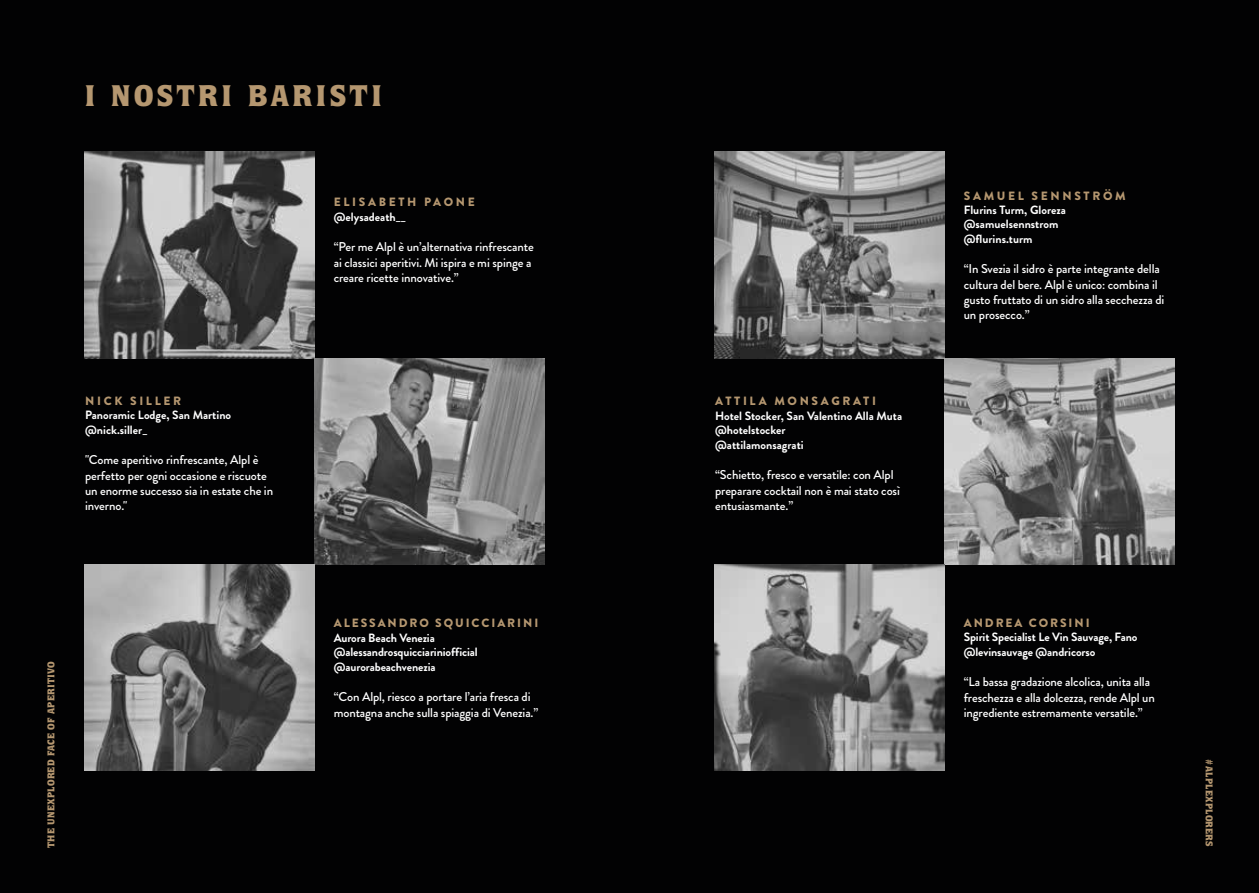
<style>
.page{position:relative;width:1259px;height:893px;background:#020203}
.page>*{position:absolute;margin:0;border:0;box-sizing:border-box;transform-origin:0 0}
.t1{font:900 30px "Quorum Std";letter-spacing:.1em;color:#b59770}
.t2{font:500 12.75px/15.3px "Brandon Grotesque";letter-spacing:-.01em;color:#fff}
.t3{font:700 12px/14.4px "Brandon Grotesque";letter-spacing:-.01em;color:#fff}
.t4{font:900 12px "Brandon Grotesque";letter-spacing:.22em;color:#b59770}
.t5{font:900 12px "Brandon Grotesque";letter-spacing:.16em;color:#b59770}
.t6{font:900 9.9px "Quorum Std";letter-spacing:.02em;color:#b59770}
</style>
<div class="page">
<img style="left:84px;top:152px;width:231px;height:206px">
<img style="left:714px;top:152px;width:230px;height:206px">
<img style="left:315px;top:358px;width:229px;height:206px">
<img style="left:944px;top:358px;width:230px;height:206px">
<img style="left:84px;top:564px;width:231px;height:206px">
<img style="left:714px;top:564px;width:230px;height:206px">
<h1 class="t1" style="left:84px;top:77px;width:300px">I NOSTRI BARISTI</h1>
<p class="t4" style="left:334px;top:194px;width:143px">ELISABETH PAONE</p>
<p class="t3" style="left:334px;top:210px;width:73px">@elysadeath__</p>
<p class="t2" style="left:334px;top:240px;width:201px">“Per me Alpl è un’alternativa rinfrescante ai classici aperitivi. Mi ispira e mi spinge a creare ricette innovative.”</p>
<p class="t4" style="left:85px;top:392px;width:98px">NICK SILLER</p>
<p class="t3" style="left:85px;top:408px;width:148px">Panoramic Lodge, San Martino @nick.siller_</p>
<p class="t2" style="left:85px;top:453px;width:190px">"Come aperitivo rinfrescante, Alpl è perfetto per ogni occasione e riscuote un enorme successo sia in estate che in inverno."</p>
<p class="t6" style="left:45px;top:848px;width:188px;rotate:-90deg">THE UNEXPLORED FACE OF APERITIVO</p>
<p class="t5" style="left:334px;top:615px;width:206px">ALESSANDRO SQUICCIARINI</p>
<p class="t3" style="left:334px;top:631px;width:146px">Aurora Beach Venezia @alessandrosquicciariniofficial @aurorabeachvenezia</p>
<p class="t2" style="left:334px;top:689px;width:206px">“Con Alpl, riesco a portare l’aria fresca di montagna anche sulla spiaggia di Venezia.”</p>
<p class="t4" style="left:715px;top:393px;width:162px">ATTILA MONSAGRATI</p>
<p class="t3" style="left:715px;top:409px;width:188px">Hotel Stocker, San Valentino Alla Muta @hotelstocker<br>@attilamonsagrati</p>
<p class="t2" style="left:715px;top:467px;width:186px">“Schietto, fresco e versatile: con Alpl preparare cocktail non è mai stato così entusiasmante.”</p>
<p class="t4" style="left:964px;top:187px;width:163px">SAMUEL SENNSTRÖM</p>
<p class="t3" style="left:963px;top:203px;width:104px">Flurins Turm, Gloreza @samuelsennstrom @flurins.turm</p>
<p class="t2" style="left:963px;top:262px;width:202px">“In Svezia il sidro è parte integrante della cultura del bere. Alpl è unico: combina il gusto fruttato di un sidro alla secchezza di un prosecco.”</p>
<p class="t5" style="left:964px;top:614px;width:127px">ANDREA CORSINI</p>
<p class="t3" style="left:963px;top:630px;width:175px">Spirit Specialist Le Vin Sauvage, Fano @levinsauvage @andricorso</p>
<p class="t2" style="left:963px;top:674px;width:193px">“La bassa gradazione alcolica, unita alla freschezza e alla dolcezza, rende Alpl un ingrediente estremamente versatile.”</p>
<p class="t6" style="left:1215px;top:759px;width:89px;rotate:90deg">#ALPLEXPLORERS</p>
</div>
